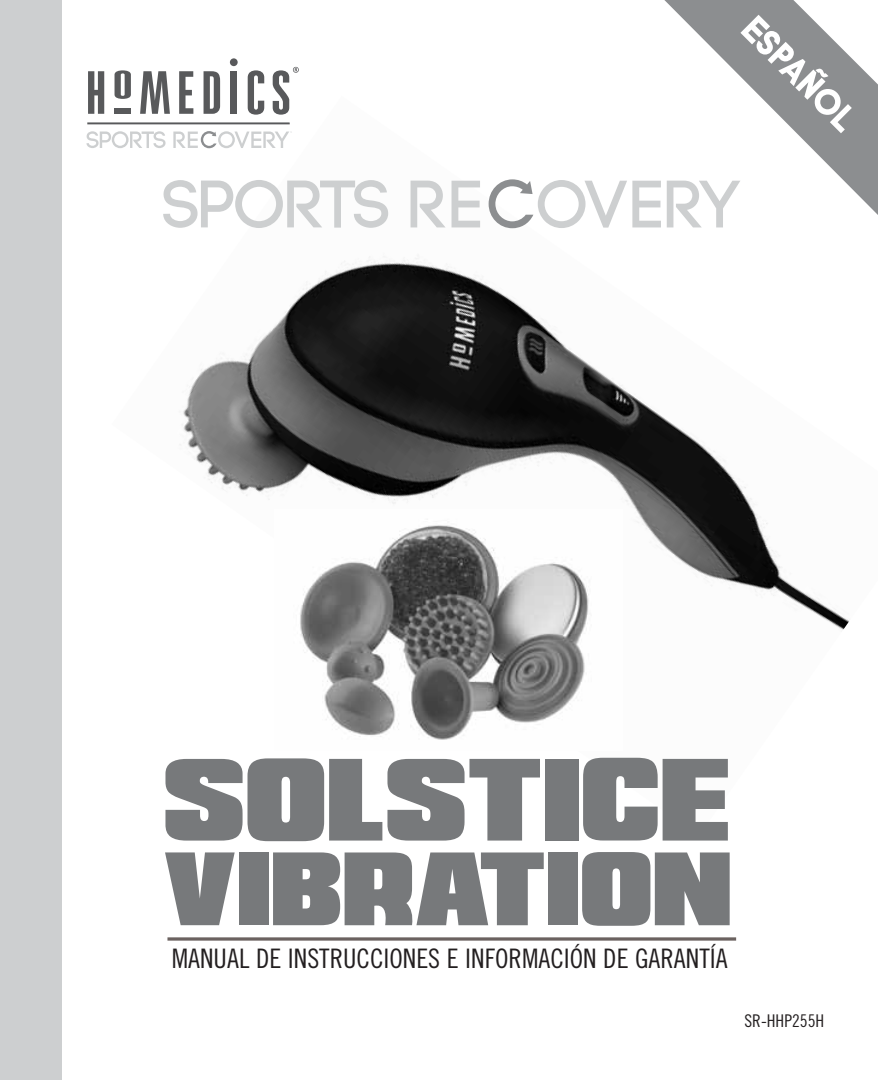
<style>
.page{position:relative;width:878px;height:1080px;background:#fff}
.page>*{position:absolute;margin:0;border:0;box-sizing:border-box;transform-origin:0 0}
.t1{font:100.5px "Republica Minor";color:#77797b}
.t2{font:89.5px "Republica Minor";color:#77797b}
.t3{font:26.75px "Trade Gothic Cond Eighteen";color:#231f20}
.t4{font:17.5px "Trade Gothic Cond Eighteen";color:#231f20}
</style>
<div class="page">
<img style="left:111px;top:96px;width:767px;height:534px">
<svg style="left:664px;top:0;width:213px;height:215px"></svg>
<div style="left:0;top:0;width:62px;height:1080px;background:#cdcfd0"></div>
<svg style="left:163px;top:180px;width:225px;height:48px"></svg>
<svg style="left:410px;top:181px;width:35px;height:46px"></svg>
<svg style="left:451px;top:181px;width:29px;height:46px"></svg>
<svg style="left:488px;top:179px;width:252px;height:49px"></svg>
<svg style="left:740px;top:15px;width:111px;height:118px"></svg>
<svg style="left:167px;top:937px;width:569px;height:4px;background:#857e7c"></svg>
<img style="left:275px;top:509px;width:347px;height:231px">
<svg style="left:87px;top:122px;width:202px;height:2px"></svg>
<svg style="left:86px;top:131px;width:79px;height:17px"></svg>
<svg style="left:173px;top:131px;width:119px;height:17px"></svg>
<svg style="left:88px;top:71px;width:16px;height:43px"></svg>
<svg style="left:114px;top:70px;width:17px;height:29px"></svg>
<svg style="left:140px;top:71px;width:30px;height:43px"></svg>
<svg style="left:179px;top:71px;width:14px;height:43px"></svg>
<svg style="left:203px;top:71px;width:17px;height:43px"></svg>
<div style="left:231px;top:71px;width:6px;height:43px;background:#58595b"></div>
<svg style="left:248px;top:70px;width:16px;height:45px"></svg>
<div style="left:114px;top:108px;width:17px;height:6px;background:#58595b"></div>
<div style="left:230px;top:58px;width:8px;height:8px;background:#58595b;border-radius:50%"></div>
<svg style="left:273px;top:67px;width:26px;height:48px"></svg>
<h1 class="t1" style="left:163px;top:711px;width:569px">SOLSTICE</h1>
<h2 class="t2" style="left:163px;top:810px;width:570px">VIBRATION</h2>
<p class="t3" style="left:172px;top:943px;width:557px">MANUAL DE INSTRUCCIONES E INFORMACIÓN DE GARANTÍA</p>
<p class="t4" style="left:744px;top:1010px;width:81px">SR-HHP255H</p>
</div>
